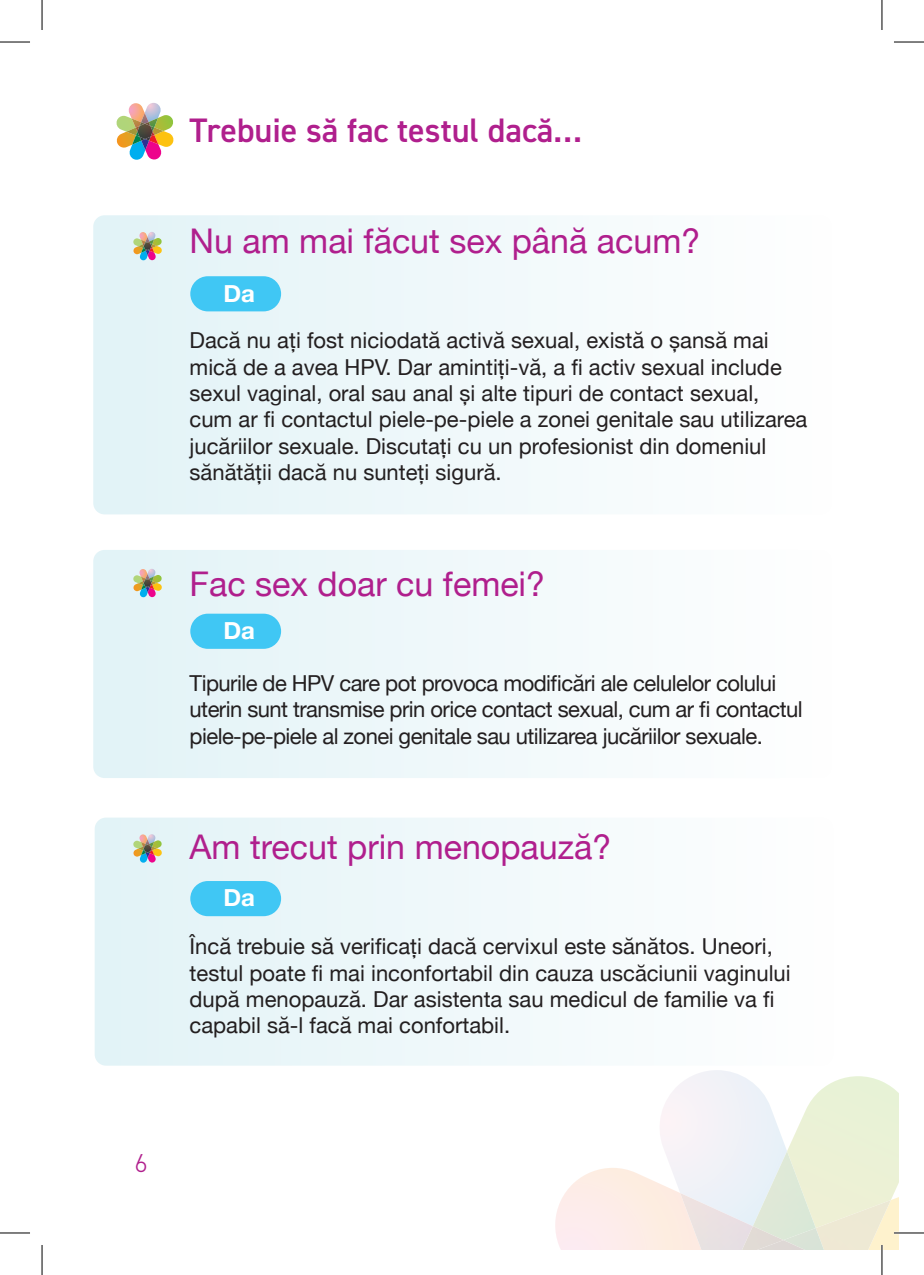
<style>
.page{position:relative;width:924px;height:1275px;background:#fff}
.page>*{position:absolute;margin:0;border:0;box-sizing:border-box;transform-origin:0 0}
.t1{font:34px "Helvetica Neue";color:#b01f8d}
.t2{font:600 34px "DIN2014";color:#b01f8d}
.t3{font:300 26px "DIN2014";color:#b01f8d}
.t4{font:700 24px "Helvetica Neue";color:#fff}
.t5{font:22px/26.4px "Helvetica Neue";color:#231f20}
.t6{font:22px/26.4px "Helvetica Neue";letter-spacing:-.025em;color:#231f20}
</style>
<div class="page">
<svg style="left:555px;top:1070px;width:343px;height:180px"></svg>
<img style="left:815px;top:1200px;width:75px;height:50px">
<img style="left:783px;top:1228px;width:44px;height:12px">
<img style="left:719px;top:1240px;width:124px;height:10px">
<div style="left:93px;top:550px;width:738px;height:228px;background:linear-gradient(to right,#e1f3f7,#fefefe);border-radius:11px"></div>
<div style="left:93px;top:215px;width:738px;height:299px;background:linear-gradient(to right,#e1f2f7,#fefefe);border-radius:11px"></div>
<div style="left:95px;top:817px;width:738px;height:248px;background:linear-gradient(to right,#e2f3f7,#fefefe);border-radius:11px"></div>
<svg style="left:133px;top:232px;width:29px;height:28px"></svg>
<svg style="left:133px;top:569px;width:29px;height:28px"></svg>
<svg style="left:133px;top:834px;width:29px;height:28px"></svg>
<svg style="left:116px;top:103px;width:58px;height:57px"></svg>
<img style="left:131px;top:118px;width:27px;height:26px">
<img style="left:135px;top:126px;width:19px;height:11px">
<img style="left:139px;top:122px;width:11px;height:19px">
<img style="left:137px;top:124px;width:16px;height:15px">
<div style="left:190px;top:276px;width:91px;height:35px;background:#40c7f4;border-radius:18px"></div>
<div style="left:190px;top:613px;width:91px;height:36px;background:#40c7f4;border-radius:18px"></div>
<div style="left:190px;top:881px;width:91px;height:35px;background:#40c7f4;border-radius:18px"></div>
<hr style="left:893px;top:1231px;width:30px;height:3px;background:#fff">
<hr style="left:880px;top:1245px;width:2px;height:30px;background:#fff">
<hr style="left:0;top:42px;width:30px;height:1px;background:#000">
<hr style="left:893px;top:42px;width:30px;height:1px;background:#000">
<hr style="left:0;top:1232px;width:30px;height:1px;background:#000">
<hr style="left:893px;top:1232px;width:30px;height:1px;background:#000">
<hr style="left:42px;top:0;width:1px;height:30px;background:#000">
<hr style="left:42px;top:1245px;width:1px;height:30px;background:#000">
<hr style="left:881px;top:0;width:1px;height:30px;background:#000">
<hr style="left:881px;top:1245px;width:1px;height:30px;background:#000">
<h1 class="t2" style="left:189px;top:108px;width:394px">Trebuie să fac testul dacă…</h1>
<h1 class="t1" style="left:189px;top:217px;width:512px">Nu am mai făcut sex până acum?</h1>
<p class="t4" style="left:223px;top:274px;width:33px">Da</p>
<p class="t5" style="left:189px;top:328px;width:619px">Dacă nu ați fost niciodată activă sexual, există o șansă mai mică de a avea HPV. Dar amintiți-vă, a fi activ sexual include sexul vaginal, oral sau anal și alte tipuri de contact sexual, cum ar fi contactul piele-pe-piele a zonei genitale sau utilizarea jucăriilor sexuale. Discutați cu un profesionist din domeniul sănătății dacă nu sunteți sigură.</p>
<h1 class="t1" style="left:189px;top:559px;width:357px">Fac sex doar cu femei?</h1>
<p class="t4" style="left:223px;top:611px;width:33px">Da</p>
<p class="t6" style="left:189px;top:671px;width:614px">Tipurile de HPV care pot provoca modificări ale celulelor colului uterin sunt transmise prin orice contact sexual, cum ar fi contactul piele-pe-piele al zonei genitale sau utilizarea jucăriilor sexuale.</p>
<h1 class="t1" style="left:189px;top:822px;width:423px">Am trecut prin menopauză?</h1>
<p class="t4" style="left:223px;top:879px;width:33px">Da</p>
<p class="t5" style="left:189px;top:934px;width:602px">Încă trebuie să verificați dacă cervixul este sănătos. Uneori, testul poate fi mai inconfortabil din cauza uscăciunii vaginului după menopauză. Dar asistenta sau medicul de familie va fi capabil să-l facă mai confortabil.</p>
<p class="t3" style="left:135px;top:1147px;width:14px">6</p>
</div>
